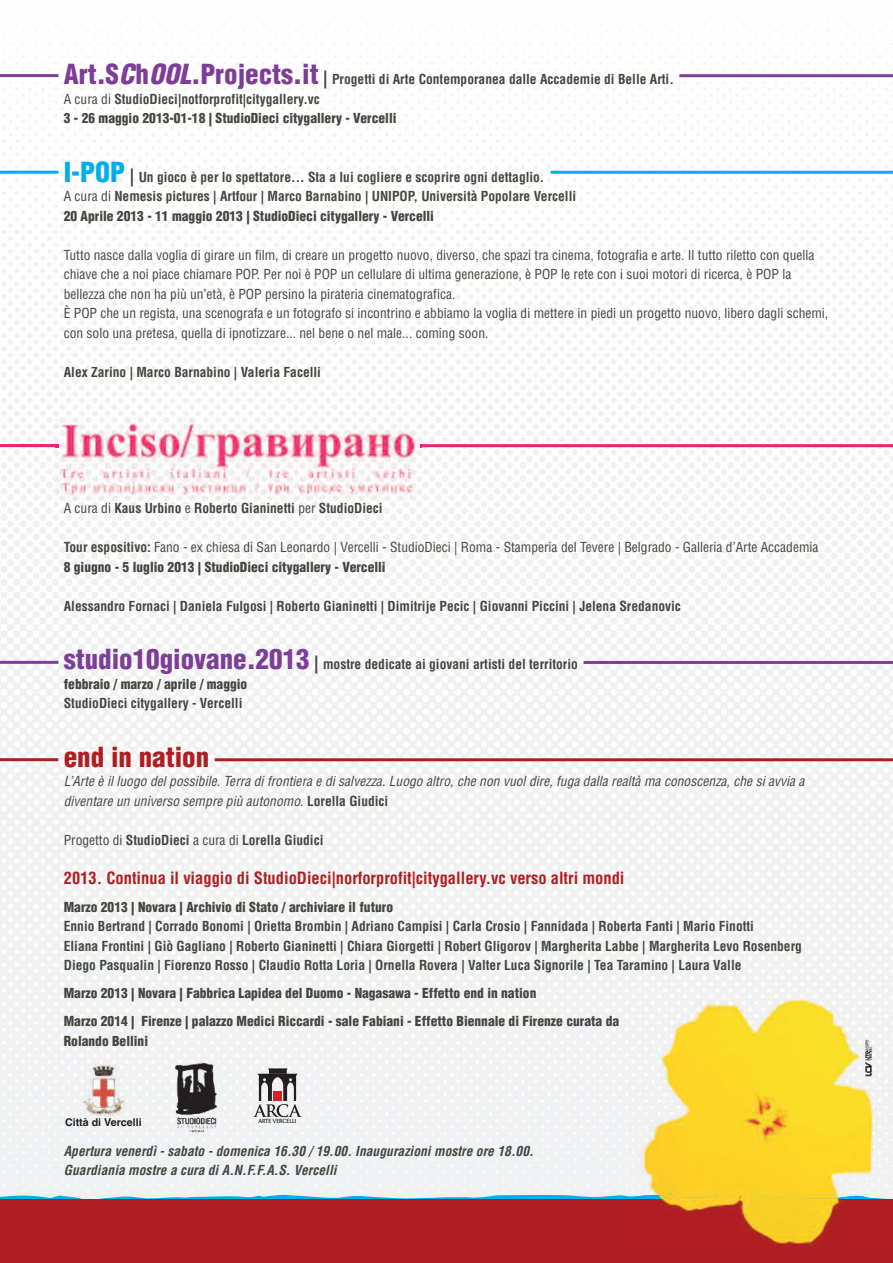
<style>
.page{position:relative;width:893px;height:1263px;background:#fff}
.page>*{position:absolute;margin:0;border:0;box-sizing:border-box;transform-origin:0 0}
.t1{font:900 condensed 27px "Helvetica";color:#af1e22}
.t2{font:700 condensed 16.5px "Helvetica";color:#af1e22}
.t3{font:700 condensed 13.5px/19.5px "Helvetica";color:#43473f}
.t4{font:condensed 13.5px/19.5px "Helvetica";color:#43473f}
.t5{font:900 condensed 13.5px/28px "Helvetica";color:#43473f}
.t6{font:italic condensed 13.5px/19.5px "Helvetica";letter-spacing:.005em;color:#43473f}
.t7{font:italic 700 condensed 13.5px/19.5px "Helvetica";letter-spacing:.005em;color:#43473f}
.t8{font:700 10.65px "Helvetica";color:#231f20}
.t9{font:5.85px "Stone Sans+WDEKNY";letter-spacing:-.005em;color:#000}
.s1{font-weight:900;font-size:27px;color:#7e3e98}
.s2{font-weight:900;font-style:italic;font-size:27px;color:#7e3e98}
.s3{font-size:18px}
.s4{font-weight:400}
.s5{font-weight:900}
.s6{font-weight:900;font-size:27px;color:#00aeef}
.s7{font-weight:700}
.s8{font-weight:700;font-style:normal}
</style>
<div class="page">
<hr style="left:0;top:171px;width:58px;height:3px;background:#00aeef">
<hr style="left:551px;top:171px;width:342px;height:3px;background:#00aeef">
<hr style="left:0;top:661px;width:58px;height:3px;background:#7e3e98">
<hr style="left:584px;top:661px;width:309px;height:3px;background:#7e3e98">
<hr style="left:0;top:444px;width:58px;height:3px;background:#ed2471">
<hr style="left:420px;top:444px;width:473px;height:3px;background:#ed2471">
<hr style="left:0;top:758px;width:58px;height:3px;background:#af1e22">
<hr style="left:215px;top:758px;width:678px;height:3px;background:#af1e22">
<img style="left:55px;top:418px;width:367px;height:82px">
<hr style="left:0;top:74px;width:58px;height:3px;background:#7e3e98">
<hr style="left:679px;top:74px;width:214px;height:3px;background:#7e3e98">
<svg style="left:0;top:1194px;width:893px;height:5px"></svg>
<div style="left:0;top:1199px;width:893px;height:64px;background:#af1e22"></div>
<img style="left:626px;top:989px;width:265px;height:205px">
<img style="left:863px;top:1038px;width:10px;height:39px">
<img style="left:626px;top:1194px;width:265px;height:52px">
<img style="left:173px;top:1060px;width:45px;height:74px">
<img style="left:82px;top:1065px;width:44px;height:50px">
<svg style="left:253px;top:1068px;width:49px;height:49px"></svg>
<p class="t3" style="left:64px;top:70px;width:612px"><span class="s1">Art.S</span><span class="s2">C</span><span class="s1">h</span><span class="s2">OOL</span><span class="s1">.Projects.it</span> <span class="s3">|</span> Progetti di Arte Contemporanea dalle Accademie di Belle Arti.<br><span class="s4">A cura di</span> StudioDieci|notforprofit|citygallery.vc<br><span class="s5">3 - 26 maggio 2013-01-18 | StudioDieci citygallery - Vercelli</span></p>
<p class="t3" style="left:64px;top:167px;width:514px"><span class="s6">I-POP</span> <span class="s3">|</span> Un gioco è per lo spettatore... Sta a lui cogliere e scoprire ogni dettaglio.<br><span class="s4">A cura di</span> Nemesis pictures | Artfour | Marco Barnabino | UNIPOP, Università Popolare Vercelli<br><span class="s5">20 Aprile 2013 - 11 maggio 2013 | StudioDieci citygallery - Vercelli</span></p>
<p class="t4" style="left:64px;top:245px;width:766px">Tutto nasce dalla voglia di girare un film, di creare un progetto nuovo, diverso, che spazi tra cinema, fotografia e arte. Il tutto riletto con quella chiave che a noi piace chiamare POP. Per noi è POP un cellulare di ultima generazione, è POP le rete con i suoi motori di ricerca, è POP la bellezza che non ha più un’età, è POP persino la pirateria cinematografica.<br>È POP che un regista, una scenografa e un fotografo si incontrino e abbiamo la voglia di mettere in piedi un progetto nuovo, libero dagli schemi, con solo una pretesa, quella di ipnotizzare... nel bene o nel male... coming soon.</p>
<p class="t3" style="left:64px;top:362px;width:259px">Alex Zarino | Marco Barnabino | Valeria Facelli</p>
<p class="t3" style="left:64px;top:499px;width:320px"><span class="s4">A cura di</span> Kaus Urbino <span class="s4">e</span> Roberto Gianinetti <span class="s4">per</span> StudioDieci</p>
<p class="t4" style="left:64px;top:538px;width:756px"><span class="s7">Tour espositivo:</span> Fano - ex chiesa di San Leonardo | Vercelli - StudioDieci | Roma - Stamperia del Tevere | Belgrado - Galleria d’Arte Accademia<br><span class="s5">8 giugno - 5 luglio 2013 | StudioDieci citygallery - Vercelli</span></p>
<p class="t3" style="left:64px;top:596px;width:619px">Alessandro Fornaci | Daniela Fulgosi | Roberto Gianinetti | Dimitrije Pecic | Giovanni Piccini | Jelena Sredanovic</p>
<p class="t3" style="left:64px;top:655px;width:516px"><span class="s1">studio10giovane.2013</span> <span class="s3">|</span> mostre dedicate ai giovani artisti del territorio <span class="s5">febbraio / marzo / aprile / maggio</span></p>
<p class="t3" style="left:64px;top:694px;width:180px">StudioDieci citygallery - Vercelli</p>
<h1 class="t1" style="left:64px;top:741px;width:147px">end in nation</h1>
<p class="t6" style="left:64px;top:772px;width:742px">L’Arte è il luogo del possibile. Terra di frontiera e di salvezza. Luogo altro, che non vuol dire, fuga dalla realtà ma conoscenza, che si avvia a diventare un universo sempre più autonomo. <span class="s8">Lorella Giudici</span></p>
<p class="t3" style="left:64px;top:830px;width:261px"><span class="s4">Progetto di</span> StudioDieci <span class="s4">a cura di</span> Lorella Giudici</p>
<p class="t2" style="left:64px;top:868px;width:562px">2013. Continua il viaggio di StudioDieci|norforprofit|citygallery.vc verso altri mondi</p>
<p class="t5" style="left:64px;top:893px;width:331px">Marzo 2013 | Novara | Archivio di Stato / archiviare il futuro</p>
<p class="t3" style="left:64px;top:917px;width:740px">Ennio Bertrand | Corrado Bonomi | Orietta Brombin | Adriano Campisi | Carla Crosio | Fannidada | Roberta Fanti | Mario Finotti<br>Eliana Frontini | Giò Gagliano | Roberto Gianinetti | Chiara Giorgetti | Robert Gligorov | Margherita Labbe | Margherita Levo Rosenberg<br>Diego Pasqualin | Fiorenzo Rosso | Claudio Rotta Loria | Ornella Rovera | Valter Luca Signorile | Tea Taramino | Laura Valle</p>
<p class="t5" style="left:64px;top:979px;width:557px">Marzo 2013 | Novara | Fabbrica Lapidea del Duomo - Nagasawa - Effetto end in nation<br>Marzo 2014 | Firenze | palazzo Medici Riccardi - sale Fabiani - Effetto Biennale di Firenze curata da</p>
<p class="t5" style="left:64px;top:1027px;width:86px">Rolando Bellini</p>
<p class="t8" style="left:65px;top:1116px;width:78px">Città di Vercelli</p>
<p class="t9" style="left:258px;top:1119px;width:40px">ARTE VERCELLI</p>
<p class="t7" style="left:64px;top:1141px;width:471px">Apertura venerdì - sabato - domenica 16.30 / 19.00. Inaugurazioni mostre ore 18.00.<br>Guardiania mostre a cura di A.N.F.F.A.S. Vercelli</p>
</div>
